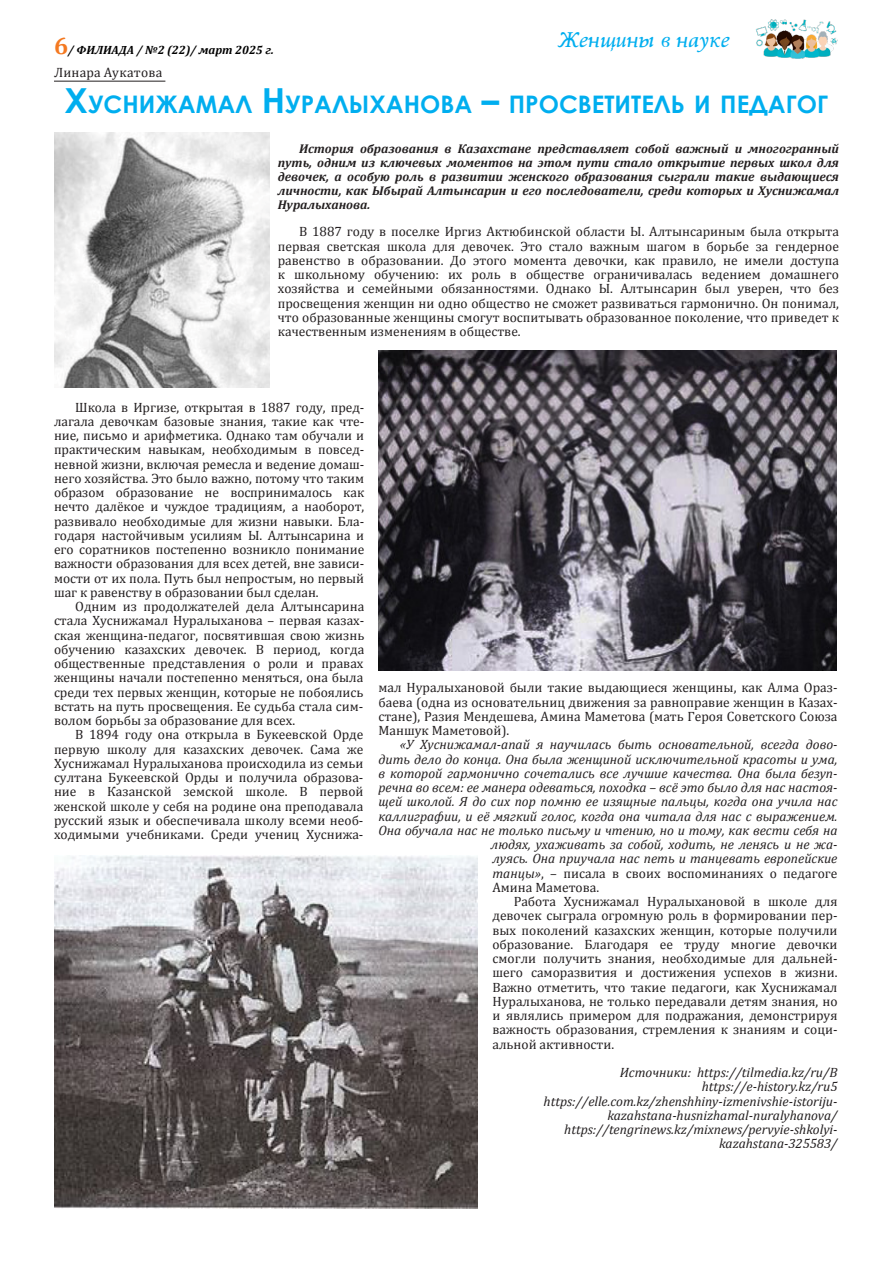
<style>
.page{position:relative;width:893px;height:1263px;background:#fff}
.page>*{position:absolute;margin:0;border:0;box-sizing:border-box;transform-origin:0 0}
.новый_стиль{font:700 24.15px "Century Gothic";color:#00aeef}
.t1{font:italic 21px "Kelvinch";color:#00aeef}
.осн__текст_уменьшен{font:13.5px/14.2px "Cambria";color:#231f20;text-align:justify}
.осн__текст_уменьшен-2{font:italic 13.5px "Cambria";color:#231f20}
.источники{font:italic 13.5px/14.2px "Cambria";color:#231f20;text-align:right}
.имя_автора{font:13.5px "Cambria";letter-spacing:.02em;color:#231f20}
.вступление_мелк{font:italic 700 12.75px/14.1px "Cambria";color:#231f20;text-align:justify}
.t2{font:italic 700 12px "Cambria";color:#000}
.s1{font-style:normal;font-size:24px;color:#f47921}
.s2{font-size:34.5px}
.s3{font-style:italic}
</style>
<div class="page">
<img style="left:756px;top:19px;width:82px;height:40px">
<hr style="left:54px;top:81px;width:111px;height:1px;background:#231f20">
<img style="left:54px;top:133px;width:216px;height:255px">
<img style="left:379px;top:350px;width:458px;height:320px">
<img style="left:54px;top:856px;width:424px;height:353px">
<p class="t2" style="left:54px;top:41px;width:221px"><span class="s1">6</span>/ ФИЛИАДА / №2 (22)/ март 2025 г.</p>
<h2 class="t1" style="left:558px;top:24px;width:174px">Женщины в науке</h2>
<p class="имя_автора" style="left:54px;top:64px;width:110px">Линара Аукатова</p>
<p class="новый_стиль" style="left:65px;top:86px;width:765px"><span class="s2">Х</span>уснижамал <span class="s2">Н</span> уралыханова <span class="s2">–</span> просветитель и педагог</p>
<p class="вступление_мелк" style="left:278px;top:141px;width:563px;text-indent:21px">История образования в Казахстане представляет собой важный и многогранный путь, одним из ключевых моментов на этом пути стало открытие первых школ для девочек, а особую роль в развитии женского образования сыграли такие выдающиеся личности, как Ыбырай Алтынсарин и его последователи, среди которых и Хуснижамал Нуралыханова.</p>
<p class="осн__текст_уменьшен" style="left:278px;top:225px;width:563px;text-indent:21px">В 1887 году в поселке Иргиз Актюбинской области Ы. Алтынсариным была открыта первая светская школа для девочек. Это стало важным шагом в борьбе за гендерное равенство в образовании. До этого момента девочки, как правило, не имели доступа к школьному обучению: их роль в обществе ограничивалась ведением домашнего хозяйства и семейными обязанностями. Однако Ы. Алтынсарин был уверен, что без просвещения женщин ни одно общество не сможет развиваться гармонично. Он понимал, что образованные женщины смогут воспитывать образованное поколение, что приведет к качественным изменениям в обществе.</p>
<p class="осн__текст_уменьшен" style="left:54px;top:400px;width:312px;text-indent:21px">Школа в Иргизе, открытая в 1887 году, пред&shy;лагала девочкам базовые знания, такие как чте&shy;ние, письмо и арифметика. Однако там обучали и практическим навыкам, необходимым в повсед&shy;невной жизни, включая ремесла и ведение домаш&shy;него хозяйства. Это было важно, потому что таким образом образование не воспринималось как нечто далёкое и чуждое традициям, а наоборот, развивало необходимые для жизни навыки. Бла&shy;годаря настойчивым усилиям Ы. Алтынсарина и его соратников постепенно возникло понимание важности образования для всех детей, вне зависи&shy;мости от их пола. Путь был непростым, но первый шаг к равенству в образовании был сделан.</p>
<p class="осн__текст_уменьшен" style="left:54px;top:599px;width:312px;text-align:left;text-indent:21px">Одним из продолжателей дела Алтынсарина стала Хуснижамал Нуралыханова – первая казах&shy;ская женщина-педагог, посвятившая свою жизнь обучению казахских девочек. В период, когда общественные представления о роли и правах женщины начали постепенно меняться, она была среди тех первых женщин, которые не побоялись встать на путь просвещения. Ее судьба стала сим&shy;волом борьбы за образование для всех.</p>
<p class="осн__текст_уменьшен" style="left:54px;top:728px;width:311px;text-indent:21px">В 1894 году она открыла в Букеевской Орде первую школу для казахских девочек. Сама же Хуснижамал Нуралыханова происходила из семьи султана Букеевской Орды и получила образова&shy;ние в Казанской земской школе. В первой женской школе у себя на родине она преподавала русский язык и обеспечивала школу всеми необ&shy;ходимыми учебниками. Среди учениц Хуснижа-</p>
<p class="осн__текст_уменьшен" style="left:378px;top:680px;width:460px">мал Нуралыхановой были такие выдающиеся женщины, как Алма Ораз&shy;баева (одна из основательниц движения за равноправие женщин в Казах&shy;стане), Разия Мендешева, Амина Маметова (мать Героя Советского Союза Маншук Маметовой).</p>
<p class="осн__текст_уменьшен-2" style="left:400px;top:735px;width:438px">«У Хуснижамал-апай я научилась быть основательной, всегда дово-</p>
<p class="осн__текст_уменьшен-2" style="left:378px;top:749px;width:460px">дить дело до конца. Она была женщиной исключительной красоты и ума,</p>
<p class="осн__текст_уменьшен-2" style="left:378px;top:764px;width:459px">в которой гармонично сочетались все лучшие качества. Она была безуп-</p>
<p class="осн__текст_уменьшен-2" style="left:378px;top:778px;width:459px">речна во всем: ее манера одеваться, походка – всё это было для нас настоя-</p>
<p class="осн__текст_уменьшен-2" style="left:378px;top:792px;width:461px">щей школой. Я до сих пор помню ее изящные пальцы, когда она учила нас</p>
<p class="осн__текст_уменьшен-2" style="left:378px;top:806px;width:460px">каллиграфии, и её мягкий голос, когда она читала для нас с выражением.</p>
<p class="осн__текст_уменьшен-2" style="left:378px;top:821px;width:461px">Она обучала нас не только письму и чтению, но и тому, как вести себя на</p>
<p class="осн__текст_уменьшен-2" style="left:491px;top:835px;width:347px">людях, ухаживать за собой, ходить, не ленясь и не жа-</p>
<p class="осн__текст_уменьшен-2" style="left:492px;top:849px;width:346px">луясь. Она приучала нас петь и танцевать европейские</p>
<p class="осн__текст_уменьшен" style="left:492px;top:866px;width:347px"><span class="s3">танцы»</span>, – писала в своих воспоминаниях о педагоге</p>
<p class="осн__текст_уменьшен" style="left:492px;top:880px;width:108px">Амина Маметова.</p>
<p class="осн__текст_уменьшен" style="left:492px;top:894px;width:347px;text-indent:21px">Работа Хуснижамал Нуралыхановой в школе для девочек сыграла огромную роль в формировании пер&shy;вых поколений казахских женщин, которые получили образование. Благодаря ее труду многие девочки смогли получить знания, необходимые для дальней&shy;шего саморазвития и достижения успехов в жизни.<br>Важно отметить, что такие педагоги, как Хуснижамал Нуралыханова, не только передавали детям знания, но и являлись примером для подражания, демонстрируя важность образования, стремления к знаниям и соци&shy;альной активности.</p>
<p class="источники" style="left:620px;top:1065px;width:219px">Источники: https://tilmedia.kz/ru/B</p>
<p class="источники" style="left:702px;top:1079px;width:137px">https://e-history.kz/ru5</p>
<p class="источники" style="left:543px;top:1093px;width:295px">https://elle.com.kz/zhenshhiny-izmenivshie-istoriju&shy;kazahstana-husnizhamal-nuralyhanova/</p>
<p class="источники" style="left:564px;top:1122px;width:275px">https://tengrinews.kz/mixnews/pervyie-shkolyi&shy;kazahstana-325583/</p>
</div>
